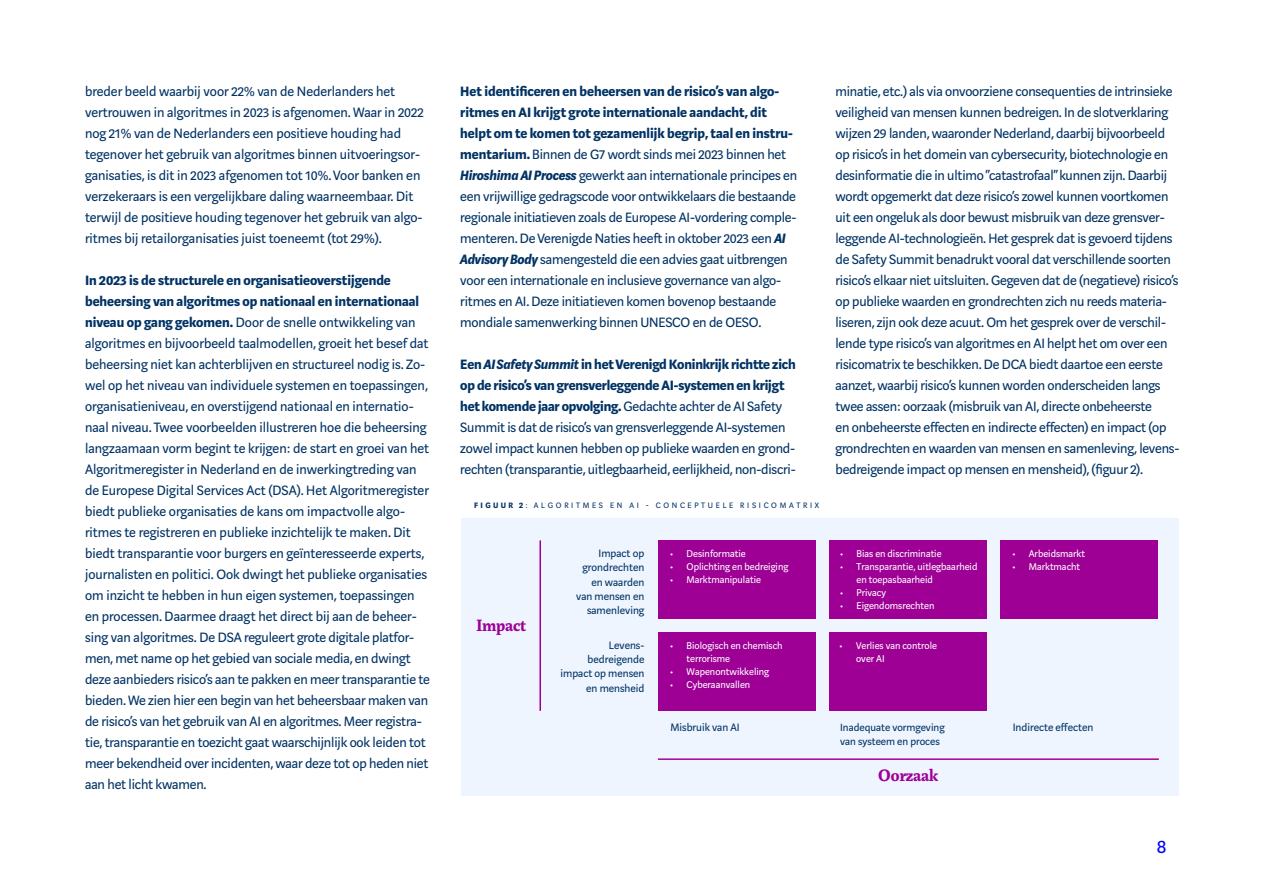
<style>
.page{position:relative;width:1263px;height:893px;background:#fff}
.page>*{position:absolute;margin:0;border:0;box-sizing:border-box;transform-origin:0 0}
.t1{font:21px "Marat Sans";color:#00f}
.t2{font:700 17.85px "Marat";letter-spacing:-.01em;color:#9e0096}
.t3{font:15px/21px "Marat Sans";letter-spacing:-.01em;color:#003264}
.t4{font:11.85px/14.2px "Marat Sans";color:#003264;text-align:right}
.t5{font:11.55px "Marat Sans";color:#003264}
.t6{font:10.8px/13px "Marat Sans";color:#fff}
.t7{font:8.7px "Marat Sans";letter-spacing:.31em;color:#003264}
.s1{font-weight:700}
.s2{font-weight:700;font-style:italic}
</style>
<div class="page">
<div style="left:461px;top:519px;width:717px;height:277px;background:#eff5fe"></div>
<hr style="left:539px;top:540px;width:2px;height:171px;background:#9e0096">
<hr style="left:658px;top:758px;width:501px;height:2px;background:#9e0096">
<div style="left:659px;top:540px;width:157px;height:79px;background:#9e0096"></div>
<div style="left:829px;top:540px;width:158px;height:79px;background:#9e0096"></div>
<div style="left:1000px;top:540px;width:158px;height:79px;background:#9e0096"></div>
<div style="left:659px;top:632px;width:157px;height:79px;background:#9e0096"></div>
<div style="left:829px;top:632px;width:158px;height:79px;background:#9e0096"></div>
<p class="t3" style="left:85px;top:81px;width:340px">breder beeld waarbij voor 22% van de Nederlanders het vertrouwen in algoritmes in 2023 is afgenomen. Waar in 2022 nog 21% van de Nederlanders een positieve houding had tegenover het gebruik van algoritmes binnen uitvoeringsor&shy;ganisaties, is dit in 2023 afgenomen tot 10%. Voor banken en verzekeraars is een vergelijkbare daling waarneembaar. Dit terwijl de positieve houding tegenover het gebruik van algo&shy;ritmes bij retailorganisaties juist toeneemt (tot 29%).</p>
<p class="t3" style="left:85px;top:270px;width:346px"><span class="s1">In 2023 is de structurele en organisatieoverstijgende beheersing van algoritmes op nationaal en internationaal niveau op gang gekomen.</span> Door de snelle ontwikkeling van algoritmes en bijvoorbeeld taalmodellen, groeit het besef dat beheersing niet kan achterblijven en structureel nodig is. Zo&shy;wel op het niveau van individuele systemen en toepassingen, organisatieniveau, en overstijgend nationaal en internatio&shy;naal niveau. Twee voorbeelden illustreren hoe die beheersing langzaamaan vorm begint te krijgen: de start en groei van het Algoritmeregister in Nederland en de inwerkingtreding van de Europese Digital Services Act (DSA). Het Algoritmeregister biedt publieke organisaties de kans om impactvolle algo&shy;ritmes te registreren en publieke inzichtelijk te maken. Dit biedt transparantie voor burgers en geïnteresseerde experts, journalisten en politici. Ook dwingt het publieke organisaties om inzicht te hebben in hun eigen systemen, toepassingen en processen. Daarmee draagt het direct bij aan de beheer&shy;sing van algoritmes. De DSA reguleert grote digitale platfor&shy;men, met name op het gebied van sociale media, en dwingt deze aanbieders risico’s aan te pakken en meer transparantie te bieden. We zien hier een begin van het beheersbaar maken van de risico’s van het gebruik van AI en algoritmes. Meer registra&shy;tie, transparantie en toezicht gaat waarschijnlijk ook leiden tot meer bekendheid over incidenten, waar deze tot op heden niet aan het licht kwamen.</p>
<p class="t3" style="left:460px;top:81px;width:338px"><span class="s1">Het identificeren en beheersen van de risico’s van algo&shy;ritmes en AI krijgt grote internationale aandacht, dit helpt om te komen tot gezamenlijk begrip, taal en instru&shy;mentarium.</span> Binnen de G7 wordt sinds mei 2023 binnen het <span class="s2">Hiroshima AI Process</span> gewerkt aan internationale principes en een vrijwillige gedragscode voor ontwikkelaars die bestaande regionale initiatieven zoals de Europese AI-vordering comple&shy;menteren. De Verenigde Naties heeft in oktober 2023 een <span class="s2">AI Advisory Body</span> samengesteld die een advies gaat uitbrengen voor een internationale en inclusieve governance van algo&shy;ritmes en AI. Deze initiatieven komen bovenop bestaande mondiale samenwerking binnen UNESCO en de OESO.</p>
<p class="t3" style="left:460px;top:354px;width:337px"><span class="s1">Een</span> <span class="s2">AI Safety Summit</span> <span class="s1">in het Verenigd Koninkrijk richtte zich op de risico’s van grensverleggende AI-systemen en krijgt het komende jaar opvolging.</span> Gedachte achter de AI Safety Summit is dat de risico’s van grensverleggende AI-systemen zowel impact kunnen hebben op publieke waarden en grond&shy;rechten (transparantie, uitlegbaarheid, eerlijkheid, non-discri-</p>
<p class="t7" style="left:474px;top:500px;width:346px"><span class="s1">FIGUUR 2</span>: ALGORITMES EN AI - CONCEPTUELE RISICOMATRIX</p>
<p class="t3" style="left:835px;top:81px;width:345px">minatie, etc.) als via onvoorziene consequenties de intrinsieke veiligheid van mensen kunnen bedreigen. In de slotverklaring wijzen 29 landen, waaronder Nederland, daarbij bijvoorbeeld op risico’s in het domein van cybersecurity, biotechnologie en desinformatie die in ultimo “catastrofaal” kunnen zijn. Daarbij wordt opgemerkt dat deze risico’s zowel kunnen voortkomen uit een ongeluk als door bewust misbruik van deze grensver&shy;leggende AI-technologieën. Het gesprek dat is gevoerd tijdens de Safety Summit benadrukt vooral dat verschillende soorten risico’s elkaar niet uitsluiten. Gegeven dat de (negatieve) risico’s op publieke waarden en grondrechten zich nu reeds materia&shy;liseren, zijn ook deze acuut. Om het gesprek over de verschil&shy;lende type risico’s van algoritmes en AI helpt het om over een risicomatrix te beschikken. De DCA biedt daartoe een eerste aanzet, waarbij risico’s kunnen worden onderscheiden langs twee assen: oorzaak (misbruik van AI, directe onbeheerste<br>en onbeheerste effecten en indirecte effecten) en impact (op grondrechten en waarden van mensen en samenleving, levens&shy;bedreigende impact op mensen en mensheid), (figuur 2).</p>
<p class="t2" style="left:476px;top:615px;width:51px">Impact</p>
<p class="t4" style="left:576px;top:546px;width:70px">Impact op grondrechten en waarden van mensen en samenleving</p>
<p class="t4" style="left:560px;top:638px;width:85px">Levens&shy;bedreigende impact op mensen en mensheid</p>
<p class="t6" style="left:670px;top:547px;width:77px">• Desinformatie</p>
<p class="t6" style="left:670px;top:561px;width:120px">• Oplichting en bedreiging</p>
<p class="t6" style="left:670px;top:574px;width:92px">• Marktmanipulatie</p>
<p class="t6" style="left:687px;top:640px;width:98px;text-indent:-16px">• Biologisch en chemisch terrorisme</p>
<p class="t6" style="left:670px;top:666px;width:101px">• Wapenontwikkeling</p>
<p class="t6" style="left:670px;top:679px;width:82px">• Cyberaanvallen</p>
<p class="t4" style="left:670px;top:720px;width:71px">Misbruik van AI</p>
<p class="t6" style="left:840px;top:547px;width:103px">• Bias en discriminatie</p>
<p class="t6" style="left:856px;top:560px;width:122px;text-indent:-16px">• Transparantie, uitlegbaarheid en toepasbaarheid</p>
<p class="t6" style="left:840px;top:586px;width:48px">• Privacy</p>
<p class="t6" style="left:840px;top:599px;width:96px">• Eigendomsrechten</p>
<p class="t6" style="left:856px;top:640px;width:82px;text-indent:-16px">• Verlies van controle over AI</p>
<p class="t6" style="left:1012px;top:547px;width:74px">• Arbeidsmarkt</p>
<p class="t6" style="left:1012px;top:561px;width:69px">• Marktmacht</p>
<p class="t5" style="left:840px;top:721px;width:106px">Inadequate vormgeving</p>
<p class="t4" style="left:1013px;top:720px;width:82px">Indirecte effecten</p>
<p class="t5" style="left:840px;top:735px;width:101px">van systeem en proces</p>
<p class="t2" style="left:878px;top:765px;width:61px">Oorzaak</p>
<h1 class="t1" style="left:1157px;top:835px;width:11px">8</h1>
</div>
